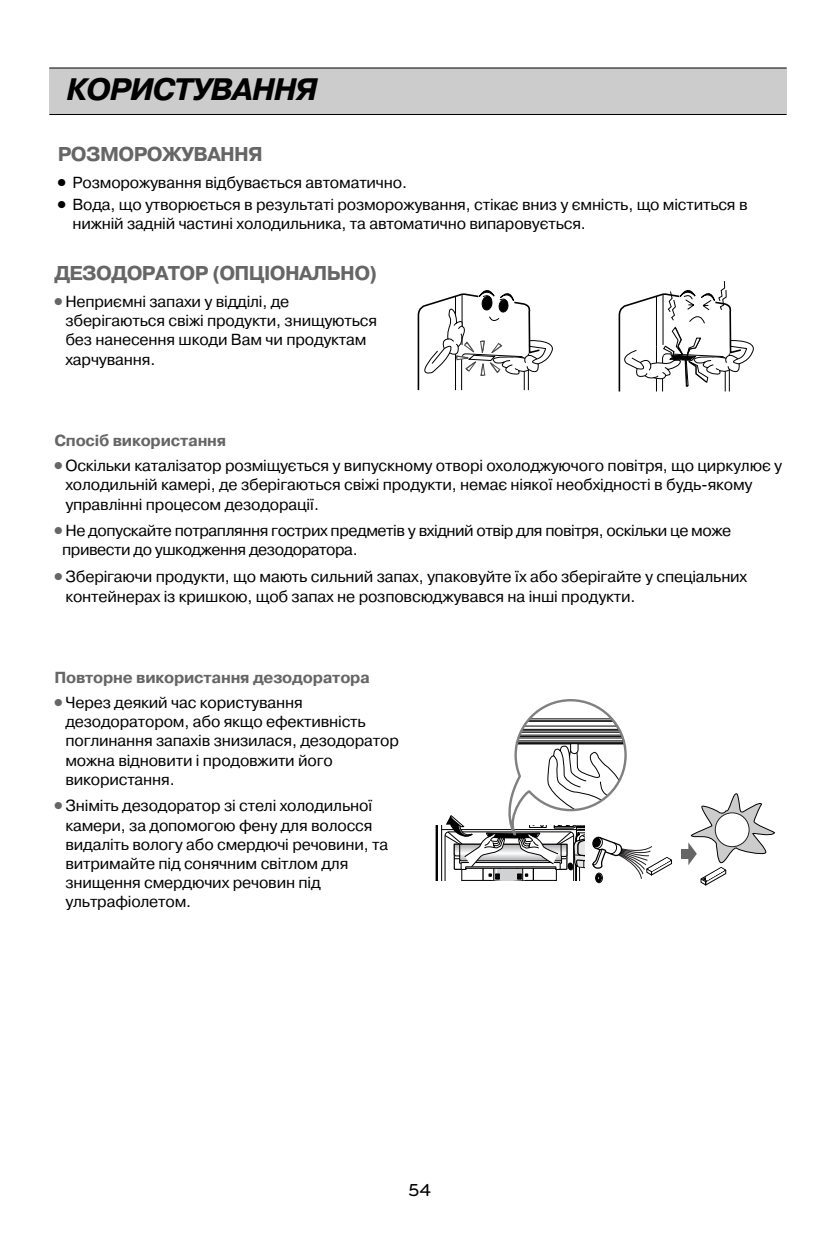
<style>
.page{position:relative;width:839px;height:1246px;background:#fff}
.page>*{position:absolute;margin:0;border:0;box-sizing:border-box;transform-origin:0 0}
.t1{font:italic 700 31px "Pragmatica C";letter-spacing:-.035em;color:#000}
.t2{font:700 20px "Pragmatica C";letter-spacing:-.035em;color:#666}
.t3{font:500 18px "Bryant LG";color:#000}
.t4{font:16px/19.2px "Pragmatica C";letter-spacing:-.01em;color:#000}
.t5{font:16px/19.2px "Pragmatica C";letter-spacing:-.03em;color:#000}
.t6{font:700 16px "Pragmatica C";letter-spacing:-.01em;color:#666}
.s1{color:#666}
</style>
<div class="page">
<div style="left:49px;top:68px;width:737px;height:45px;background:#ccc"></div>
<hr style="left:49px;top:68px;width:737px;height:1px;background:#000">
<hr style="left:49px;top:114px;width:737px;height:1px;background:#000">
<svg style="left:435px;top:699px;width:237px;height:185px"></svg>
<div style="left:681px;top:849px;width:10px;height:9px;background:#666"></div>
<svg style="left:688px;top:793px;width:87px;height:93px"></svg>
<svg style="left:417px;top:281px;width:337px;height:111px"></svg>
<h1 class="t1" style="left:66px;top:78px;width:252px">КОРИСТУВАННЯ</h1>
<p class="t2" style="left:58px;top:147px;width:207px">РОЗМОРОЖУВАННЯ</p>
<p class="t4" style="left:58px;top:174px;width:351px">● Розморожування вiдбувається автоматично.</p>
<p class="t4" style="left:72px;top:196px;width:676px;text-indent:-15px">● Вода, що утворюється в результатi розморожування, стiкає вниз у ємнiсть, що мiститься в нижнiй заднiй частинi холодильника, та автоматично випаровується.</p>
<p class="t2" style="left:54px;top:265px;width:325px">ДЕЗОДОРАТОР (ОПЦІОНАЛЬНО)</p>
<p class="t4" style="left:65px;top:293px;width:313px;text-indent:-11px"><span class="s1">●</span> Неприємнi запахи у вiддiлi, де зберiгаються свiжi продукти, знищуються без нанесення шкоди Вам чи продуктам харчування.</p>
<p class="t6" style="left:54px;top:435px;width:173px">Спосiб використання</p>
<p class="t4" style="left:65px;top:457px;width:718px;text-indent:-11px"><span class="s1">●</span> Оскiльки каталiзатор розмiщується у випускному отворi охолоджуючого повiтря, що циркулює у холодильнiй камерi, де зберiгаються свiжi продукти, немає нiякої необхiдностi в будь-якому управлiннi процесом дезодорацiї.</p>
<p class="t5" style="left:62px;top:522px;width:670px;text-indent:-8px"><span class="s1">●</span> Не допускайте потрапляння гострих предметiв у вхiдний отвiр для повiтря, оскiльки це може привести до ушкодження дезодоратора.</p>
<p class="t4" style="left:65px;top:568px;width:683px;text-indent:-11px"><span class="s1">●</span> Зберiгаючи продукти, що мають сильний запах, упаковуйте їх або зберiгайте у спецiальних контейнерах iз кришкою, щоб запах не розповсюджувався на iншi продукти.</p>
<p class="t6" style="left:54px;top:672px;width:317px">Повторне використання дезодоратора</p>
<p class="t4" style="left:65px;top:694px;width:335px;text-indent:-11px"><span class="s1">●</span> Через деякий час користування дезодоратором, або якщо ефективнiсть поглинання запахiв знизилася, дезодоратор можна вiдновити i продовжити його використання.</p>
<p class="t4" style="left:65px;top:797px;width:324px;text-indent:-11px"><span class="s1">●</span> Знiмiть дезодоратор зi стелi холодильної камери, за допомогою фену для волосся видалiть вологу або смердючi речовини, та витримайте пiд сонячним свiтлом для знищення смердючих речовин пiд ультрафiолетом.</p>
<p class="t3" style="left:408px;top:1179px;width:24px">54</p>
</div>
